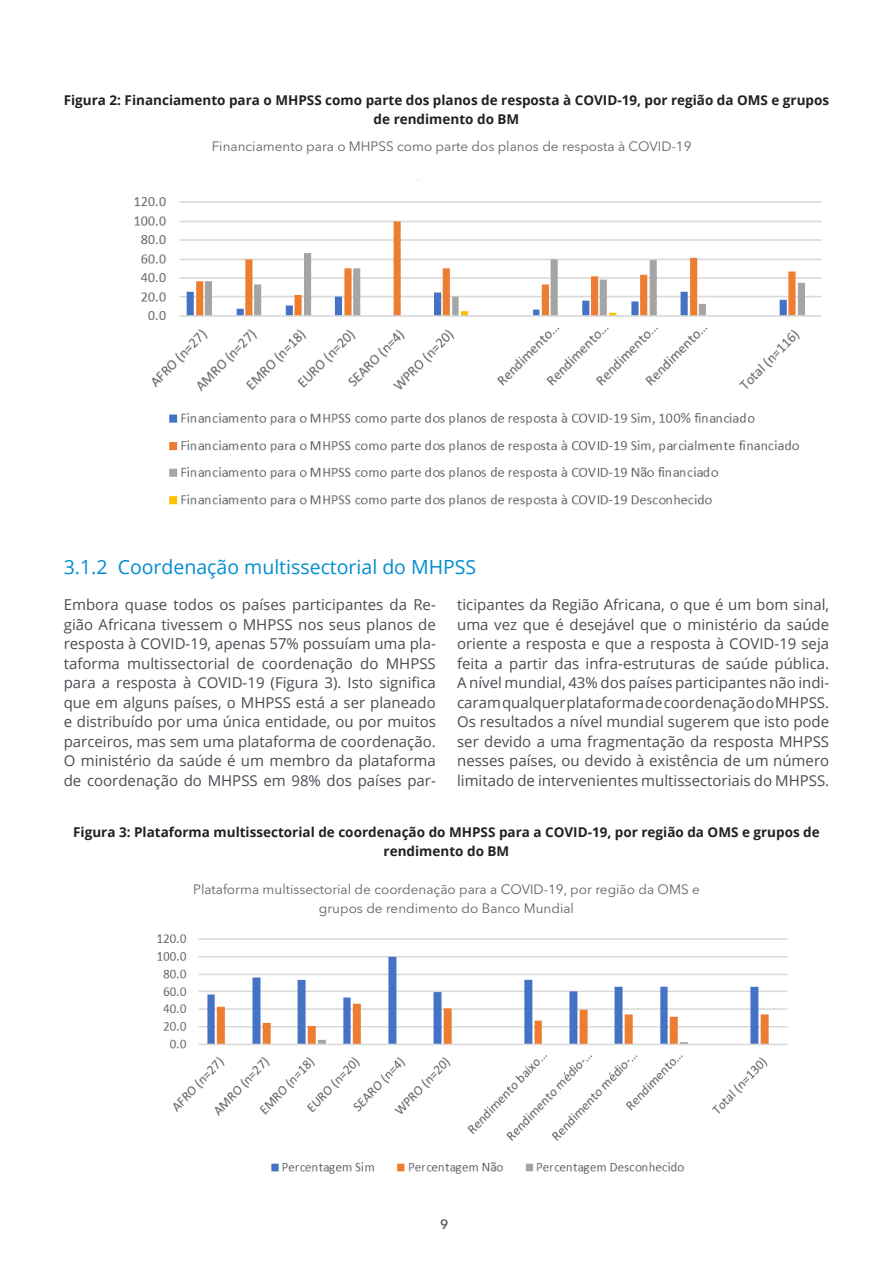
<style>
.page{position:relative;width:893px;height:1263px;background:#fff}
.page>*{position:absolute;margin:0;border:0;box-sizing:border-box;transform-origin:0 0}
.t1{font:19.5px "Open Sans";color:#008dd1}
.t2{font:15px/19.5px "Open Sans";color:#4a4c53;text-align:justify}
.t3{font:700 13.5px/19.5px "Open Sans";color:#202121;text-align:center}
.t4{font:13.5px/19.5px "Avenir Next LT Pro";color:#646363;text-align:center}
.t5{font:600 13.5px "Avenir Next LT Pro";color:#646363}
</style>
<div class="page">
<img style="left:134px;top:180px;width:688px;height:327px">
<img style="left:157px;top:934px;width:631px;height:240px">
<p class="t3" style="left:64px;top:90px;width:767px">Figura 2: Financiamento para o MHPSS como parte dos planos de resposta à COVID-19, por região da OMS e grupos de rendimento do BM</p>
<p class="t4" style="left:212px;top:136px;width:481px">Financiamento para o MHPSS como parte dos planos de resposta à COVID-19</p>
<h1 class="t1" style="left:64px;top:554px;width:414px">3.1.2 Coordenação multissectorial do MHPSS</h1>
<p class="t2" style="left:64px;top:594px;width:374px">Embora quase todos os países participantes da Re&shy;gião Africana tivessem o MHPSS nos seus planos de resposta à COVID-19, apenas 57% possuíam uma pla&shy;taforma multissectorial de coordenação do MHPSS para a resposta à COVID-19 (Figura 3). Isto significa que em alguns países, o MHPSS está a ser planeado e distribuído por uma única entidade, ou por muitos parceiros, mas sem uma plataforma de coordenação.<br>O ministério da saúde é um membro da plataforma de coordenação do MHPSS em 98% dos países par-</p>
<p class="t2" style="left:457px;top:594px;width:374px">ticipantes da Região Africana, o que é um bom sinal, uma vez que é desejável que o ministério da saúde oriente a resposta e que a resposta à COVID-19 seja feita a partir das infra-estruturas de saúde pública.<br>A nível mundial, 43% dos países participantes não indi&shy;caram qualquer plataforma de coordenação do MHPSS.<br>Os resultados a nível mundial sugerem que isto pode ser devido a uma fragmentação da resposta MHPSS nesses países, ou devido à existência de um número limitado de intervenientes multissectoriais do MHPSS.</p>
<p class="t3" style="left:73px;top:822px;width:748px">Figura 3: Plataforma multissectorial de coordenação do MHPSS para a COVID-19, por região da OMS e grupos de rendimento do BM</p>
<p class="t4" style="left:193px;top:879px;width:508px">Plataforma multissectorial de coordenação para a COVID-19, por região da OMS e grupos de rendimento do Banco Mundial</p>
<p class="t5" style="left:440px;top:1215px;width:10px">9</p>
</div>
